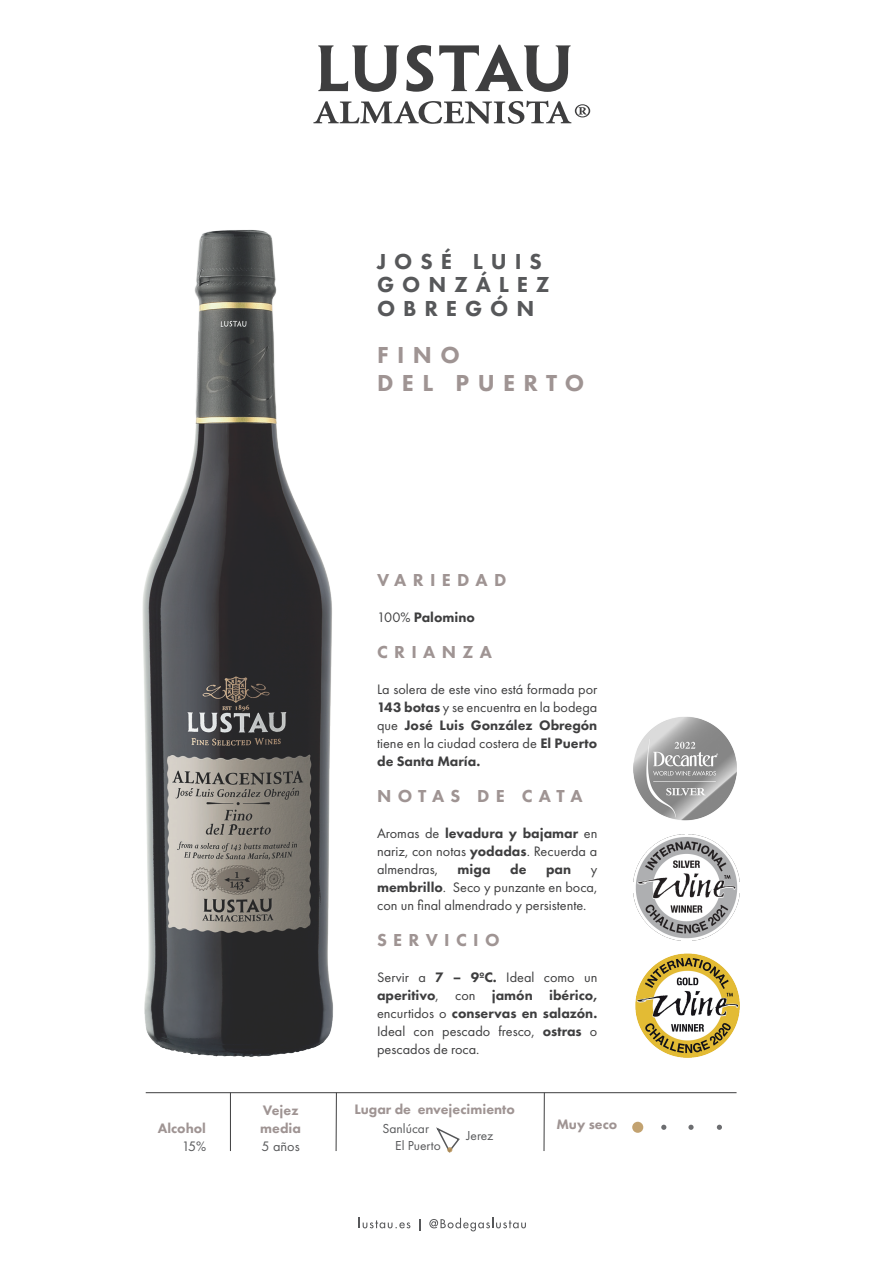
<style>
.page{position:relative;width:893px;height:1263px;background:#fff}
.page>*{position:absolute;margin:0;border:0;box-sizing:border-box;transform-origin:0 0}
.t1{font:800 24px/28.5px "Futura PT";letter-spacing:.35em;color:#9f9493}
.t2{font:800 22.5px/23.5px "Futura PT";letter-spacing:.35em;color:#57585a}
.t3{font:800 18px "Futura PT";letter-spacing:.35em;color:#9f9493}
.t4{font:14.25px/18px "Futura PT";color:#3e3e3f;text-align:justify}
.t5{font:800 14.25px "Futura PT";color:#9f9493}
.t6{font:800 14.25px "Futura PT";color:#3e3e3f}
.t7{font:14.25px "Futura PT";color:#57585a}
.t8{font:13.5px "Futura PT";color:#57585a}
.s1{font-weight:400}
.s2{font-weight:800}
</style>
<div class="page">
<svg style="left:359px;top:1218px;width:51px;height:10px"></svg>
<svg style="left:419px;top:1219px;width:2px;height:12px"></svg>
<svg style="left:429px;top:1218px;width:97px;height:13px"></svg>
<svg style="left:318px;top:45px;width:253px;height:47px"></svg>
<svg style="left:313px;top:101px;width:277px;height:23px"></svg>
<img style="left:142px;top:229px;width:429px;height:922px">
<img style="left:635px;top:953px;width:104px;height:104px">
<hr style="left:146px;top:1092px;width:591px;height:1px;background:#3e3e3f">
<hr style="left:230px;top:1093px;width:1px;height:58px;background:#3e3e3f">
<hr style="left:336px;top:1093px;width:1px;height:58px;background:#3e3e3f">
<hr style="left:544px;top:1093px;width:1px;height:58px;background:#3e3e3f">
<div style="left:632px;top:1122px;width:11px;height:11px;background:#c2a270;border-radius:50%"></div>
<svg style="left:661px;top:1125px;width:5px;height:5px"></svg>
<svg style="left:688px;top:1125px;width:6px;height:5px"></svg>
<svg style="left:717px;top:1125px;width:5px;height:5px"></svg>
<svg style="left:434px;top:1125px;width:27px;height:28px"></svg>
<img style="left:634px;top:717px;width:103px;height:104px">
<img style="left:634px;top:834px;width:106px;height:106px">
<h2 class="t2" style="left:377px;top:249px;width:174px">JOSÉ LUIS<br>GONZÁLEZ<br>OBREGÓN</h2>
<h1 class="t1" style="left:377px;top:340px;width:209px">FINO<br>DEL PUERTO</h1>
<p class="t5" style="left:158px;top:1120px;width:50px">Alcohol</p>
<p class="t7" style="left:182px;top:1138px;width:26px">15%</p>
<p class="t3" style="left:377px;top:569px;width:131px">VARIEDAD</p>
<p class="t6" style="left:377px;top:608px;width:99px"><span class="s1">100%</span> Palomino</p>
<p class="t3" style="left:377px;top:641px;width:116px">CRIANZA</p>
<p class="t4" style="left:377px;top:680px;width:222px">La solera de este vino está formada por <span class="s2">143 botas</span> y se encuentra en la bodega que <span class="s2">José Luis González Obregón </span>tiene en la ciudad costera de <span class="s2">El Puerto de Santa María.</span></p>
<p class="t3" style="left:377px;top:785px;width:207px">NOTAS DE CATA</p>
<p class="t4" style="left:377px;top:824px;width:222px">Aromas de <span class="s2">levadura y bajamar</span> en nariz, con notas <span class="s2">yodadas</span>. Recuerda a almendras,</p>
<p class="t6" style="left:458px;top:860px;width:34px">miga</p>
<p class="t6" style="left:510px;top:860px;width:18px">de</p>
<p class="t6" style="left:546px;top:860px;width:27px">pan</p>
<p class="t4" style="left:377px;top:860px;width:222px;text-indent:214px">y <span class="s2">membrillo</span>. Seco y punzante en boca, con un final almendrado y persistente.</p>
<p class="t3" style="left:377px;top:929px;width:124px">SERVICIO</p>
<p class="t4" style="left:377px;top:968px;width:222px">Servir a <span class="s2">7 – 9ºC.</span> Ideal como un <span class="s2">aperitivo</span>, con <span class="s2">jamón ibérico, </span>encurtidos o <span class="s2">conservas en salazón.<br></span>Ideal con pescado fresco, <span class="s2">ostras</span> o pescados de roca.</p>
<p class="t5" style="left:263px;top:1101px;width:37px">Vejez</p>
<p class="t5" style="left:354px;top:1101px;width:162px">Lugar de envejecimiento</p>
<p class="t5" style="left:260px;top:1119px;width:42px">media</p>
<p class="t7" style="left:262px;top:1137px;width:40px">5 años</p>
<p class="t8" style="left:382px;top:1120px;width:48px">Sanlúcar</p>
<p class="t8" style="left:466px;top:1127px;width:28px">Jerez</p>
<p class="t8" style="left:395px;top:1138px;width:47px">El Puerto</p>
<p class="t5" style="left:556px;top:1116px;width:62px">Muy seco</p>
</div>
